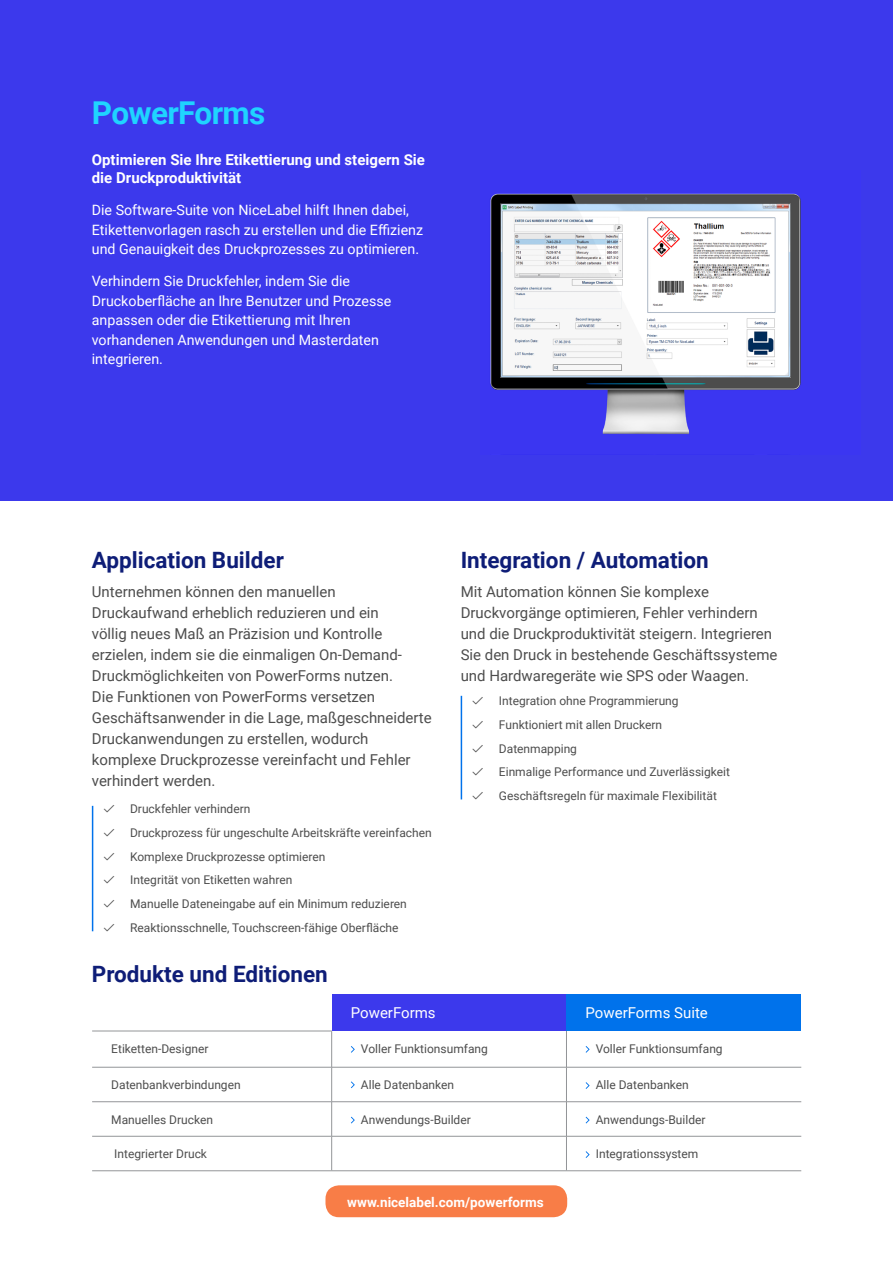
<style>
.page{position:relative;width:893px;height:1263px;background:#fff}
.page>*{position:absolute;margin:0;border:0;box-sizing:border-box;transform-origin:0 0}
.t1{font:700 31.5px "Roboto";letter-spacing:-.02em;color:#1fd4ff}
.t2{font:700 22.5px "Roboto";color:#0e1d77}
.t3{font:15px/21px "Roboto";color:#4d4d4d}
.t4{font:700 15px/18px "Roboto";color:#fff}
.t5{font:15px "Roboto";color:#fff}
.t6{font:14.25px/19.5px "Roboto";color:#fff}
.t7{font:700 13.5px "Roboto";color:#fff}
.t8{font:12px/23.7px "Roboto";color:#4d4d4d}
</style>
<div class="page">
<div style="left:0;top:0;width:893px;height:501px;background:#3c39ec"></div>
<hr style="left:461px;top:696px;width:1px;height:103px;background:#0072eb">
<hr style="left:92px;top:806px;width:1px;height:125px;background:#0072eb">
<div style="left:325px;top:1185px;width:242px;height:32px;background:#f87d47;border-radius:14px"></div>
<div style="left:332px;top:994px;width:234px;height:37px;background:#3c39ec"></div>
<div style="left:566px;top:994px;width:235px;height:37px;background:#0072eb"></div>
<hr style="left:92px;top:1031px;width:240px;height:1px;background:#939598">
<hr style="left:92px;top:1067px;width:239px;height:1px;background:#939598">
<hr style="left:92px;top:1101px;width:239px;height:1px;background:#939598">
<hr style="left:332px;top:1067px;width:234px;height:1px;background:#939598">
<hr style="left:332px;top:1101px;width:234px;height:1px;background:#939598">
<hr style="left:567px;top:1067px;width:234px;height:1px;background:#939598">
<hr style="left:567px;top:1101px;width:234px;height:1px;background:#939598">
<hr style="left:92px;top:1136px;width:239px;height:1px;background:#939598">
<hr style="left:332px;top:1136px;width:234px;height:1px;background:#939598">
<hr style="left:567px;top:1136px;width:234px;height:1px;background:#939598">
<hr style="left:92px;top:1170px;width:240px;height:1px;background:#939598">
<hr style="left:332px;top:1170px;width:234px;height:1px;background:#939598">
<hr style="left:566px;top:1170px;width:235px;height:1px;background:#939598">
<hr style="left:331px;top:1031px;width:1px;height:36px;background:#939598">
<hr style="left:331px;top:1067px;width:1px;height:35px;background:#939598">
<hr style="left:331px;top:1102px;width:1px;height:34px;background:#939598">
<hr style="left:331px;top:1136px;width:1px;height:34px;background:#939598">
<hr style="left:566px;top:1031px;width:1px;height:36px;background:#939598">
<hr style="left:566px;top:1067px;width:1px;height:35px;background:#939598">
<hr style="left:566px;top:1102px;width:1px;height:34px;background:#939598">
<hr style="left:566px;top:1136px;width:1px;height:34px;background:#939598">
<svg style="left:351px;top:1046px;width:4px;height:7px"></svg>
<svg style="left:586px;top:1046px;width:4px;height:7px"></svg>
<svg style="left:351px;top:1081px;width:4px;height:7px"></svg>
<svg style="left:586px;top:1082px;width:4px;height:7px"></svg>
<svg style="left:351px;top:1117px;width:4px;height:6px"></svg>
<svg style="left:586px;top:1117px;width:4px;height:6px"></svg>
<svg style="left:586px;top:1151px;width:4px;height:7px"></svg>
<img style="left:490px;top:193px;width:311px;height:241px">
<h1 class="t1" style="left:92px;top:90px;width:175px">PowerForms</h1>
<p class="t4" style="left:92px;top:150px;width:335px">Optimieren Sie Ihre Etikettierung und steigern Sie die Druckproduktivität</p>
<p class="t6" style="left:92px;top:200px;width:333px">Die Software-Suite von NiceLabel hilft Ihnen dabei,<br>Etikettenvorlagen rasch zu erstellen und die Effizienz und Genauigkeit des Druckprozesses zu optimieren.</p>
<p class="t6" style="left:92px;top:271px;width:301px">Verhindern Sie Druckfehler, indem Sie die Druckoberfläche an Ihre Benutzer und Prozesse anpassen oder die Etikettierung mit Ihren vorhandenen Anwendungen und Masterdaten integrieren.</p>
<h2 class="t2" style="left:92px;top:545px;width:194px">Application Builder</h2>
<p class="t3" style="left:92px;top:580px;width:341px">Unternehmen können den manuellen Druckaufwand erheblich reduzieren und ein<br>völlig neues Maß an Präzision und Kontrolle erzielen, indem sie die einmaligen On-Demand-Druckmöglichkeiten von PowerForms nutzen.<br>Die Funktionen von PowerForms versetzen Geschäftsanwender in die Lage, maßgeschneiderte Druckanwendungen zu erstellen, wodurch komplexe Druckprozesse vereinfacht und Fehler verhindert werden.</p>
<p class="t8" style="left:130px;top:797px;width:303px">Druckfehler verhindern<br>Druckprozess für ungeschulte Arbeitskräfte vereinfachen Komplexe Druckprozesse optimieren<br>Integrität von Etiketten wahren<br>Manuelle Dateneingabe auf ein Minimum reduzieren Reaktionsschnelle, Touchscreen-fähige Oberfläche</p>
<h2 class="t2" style="left:92px;top:958px;width:237px">Produkte und Editionen</h2>
<h2 class="t2" style="left:461px;top:545px;width:250px">Integration / Automation</h2>
<p class="t3" style="left:461px;top:580px;width:318px">Mit Automation können Sie komplexe Druckvorgänge optimieren, Fehler verhindern und die Druckproduktivität steigern. Integrieren Sie den Druck in bestehende Geschäftssysteme und Hardwaregeräte wie SPS oder Waagen.</p>
<p class="t8" style="left:499px;top:689px;width:233px">Integration ohne Programmierung Funktioniert mit allen Druckern Datenmapping<br>Einmalige Performance und Zuverlässigkeit Geschäftsregeln für maximale Flexibilität</p>
<p class="t5" style="left:351px;top:1002px;width:86px">PowerForms</p>
<p class="t5" style="left:586px;top:1002px;width:124px">PowerForms Suite</p>
<p class="t8" style="left:111px;top:1036px;width:99px">Etiketten-Designer</p>
<p class="t8" style="left:361px;top:1036px;width:128px">Voller Funktionsumfang</p>
<p class="t8" style="left:596px;top:1036px;width:128px">Voller Funktionsumfang</p>
<p class="t8" style="left:111px;top:1072px;width:131px">Datenbankverbindungen</p>
<p class="t8" style="left:361px;top:1072px;width:95px">Alle Datenbanken</p>
<p class="t8" style="left:596px;top:1072px;width:95px">Alle Datenbanken</p>
<p class="t8" style="left:111px;top:1107px;width:103px">Manuelles Drucken</p>
<p class="t8" style="left:361px;top:1107px;width:111px">Anwendungs-Builder</p>
<p class="t8" style="left:596px;top:1107px;width:111px">Anwendungs-Builder</p>
<p class="t8" style="left:114px;top:1141px;width:94px">Integrierter Druck</p>
<p class="t8" style="left:596px;top:1141px;width:104px">Integrationssystem</p>
<p class="t7" style="left:347px;top:1192px;width:198px">www.nicelabel.com/powerforms</p>
</div>
